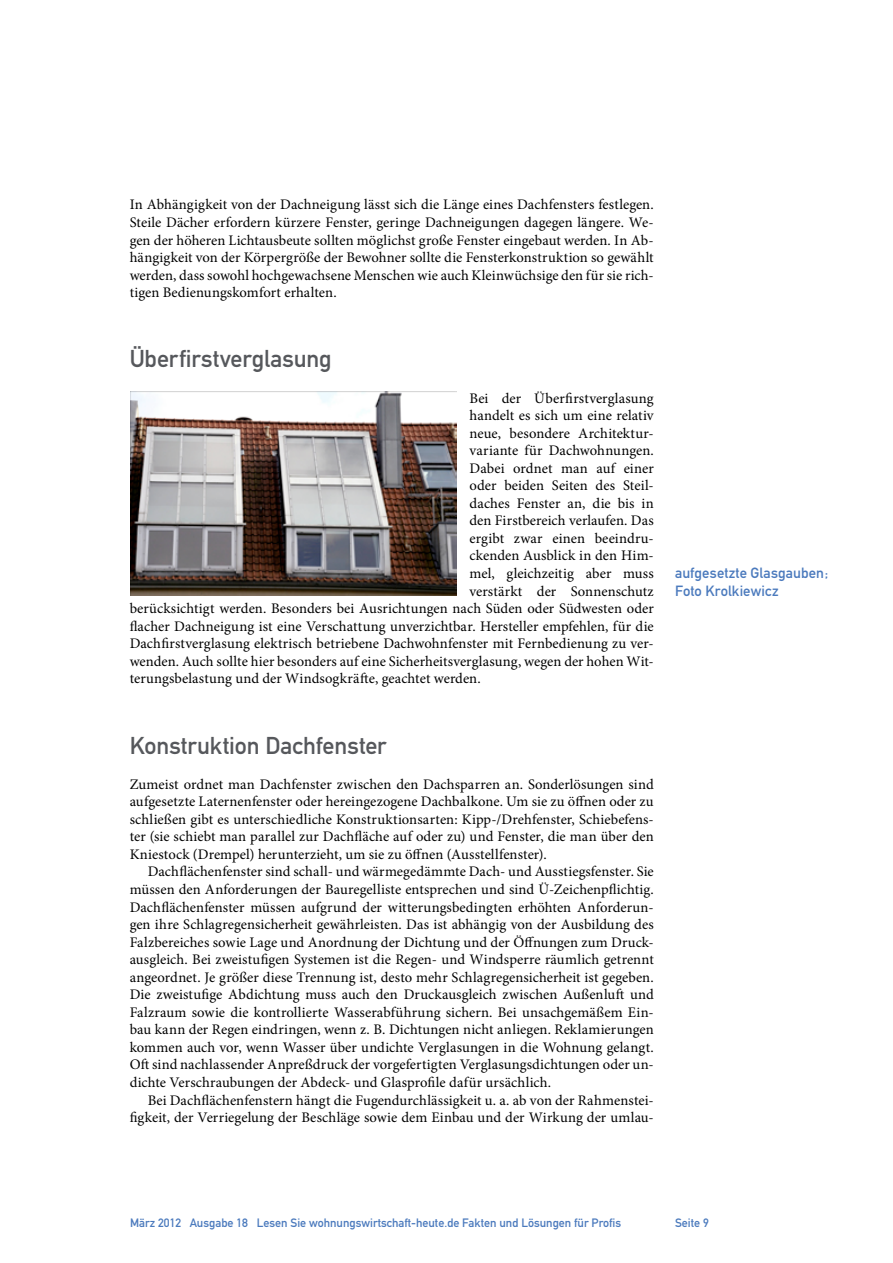
<style>
.page{position:relative;width:893px;height:1263px;background:#fff}
.page>*{position:absolute;margin:0;border:0;box-sizing:border-box;transform-origin:0 0}
.Überschrift_Grau{font:24px "DIN Mittelschrift";letter-spacing:-.005em;color:#56585c}
.Fließtext_erste_Zeil{font:14.7px/17.5px "Minion Pro";letter-spacing:.005em;color:#000;text-align:justify}
.Fliesstext{font:14.7px/17.5px "Minion Pro";letter-spacing:.005em;color:#000;text-align:justify}
.Bildunterschrift{font:14.7px "DIN Mittelschrift";letter-spacing:.005em;color:#4b7abd}
.t1{font:12px "DIN Mittelschrift";color:#4b7abd}
</style>
<div class="page">
<img style="left:131px;top:392px;width:326px;height:203px">
<p class="Fließtext_erste_Zeil" style="left:130px;top:196px;width:526px">In Abhängigkeit von der Dachneigung lässt sich die Länge eines Dachfensters festlegen.<br>Steile Dächer erfordern kürzere Fenster, geringe Dachneigungen dagegen längere. We&shy;gen der höheren Lichtausbeute sollten möglichst große Fenster eingebaut werden. In Ab&shy;hängigkeit von der Körpergröße der Bewohner sollte die Fensterkonstruktion so gewählt werden, dass sowohl hochgewachsene Menschen wie auch Kleinwüchsige den für sie rich&shy;tigen Bedienungskomfort erhalten.</p>
<p class="Überschrift_Grau" style="left:130px;top:345px;width:204px">Überfirstverglasung</p>
<p class="Fließtext_erste_Zeil" style="left:470px;top:389px;width:186px">Bei der Überfirstverglasung</p>
<p class="Fließtext_erste_Zeil" style="left:470px;top:407px;width:186px">handelt es sich um eine relativ</p>
<p class="Fließtext_erste_Zeil" style="left:470px;top:424px;width:186px">neue, besondere Architektur-</p>
<p class="Fließtext_erste_Zeil" style="left:470px;top:442px;width:186px">variante für Dachwohnungen.</p>
<p class="Fließtext_erste_Zeil" style="left:470px;top:459px;width:186px">Dabei ordnet man auf einer</p>
<p class="Fließtext_erste_Zeil" style="left:470px;top:477px;width:186px">oder beiden Seiten des Steil-</p>
<p class="Fließtext_erste_Zeil" style="left:470px;top:494px;width:186px">daches Fenster an, die bis in</p>
<p class="Fließtext_erste_Zeil" style="left:470px;top:512px;width:186px">den Firstbereich verlaufen. Das</p>
<p class="Fließtext_erste_Zeil" style="left:470px;top:529px;width:186px">ergibt zwar einen beeindru-</p>
<p class="Fließtext_erste_Zeil" style="left:470px;top:547px;width:186px">ckenden Ausblick in den Him-</p>
<p class="Fließtext_erste_Zeil" style="left:470px;top:565px;width:186px">mel, gleichzeitig aber muss</p>
<p class="Fließtext_erste_Zeil" style="left:470px;top:582px;width:186px">verstärkt der Sonnenschutz</p>
<p class="Fließtext_erste_Zeil" style="left:130px;top:600px;width:526px">berücksichtigt werden. Besonders bei Ausrichtungen nach Süden oder Südwesten oder</p>
<p class="Fließtext_erste_Zeil" style="left:130px;top:617px;width:526px">flacher Dachneigung ist eine Verschattung unverzichtbar. Hersteller empfehlen, für die</p>
<p class="Fließtext_erste_Zeil" style="left:130px;top:635px;width:526px">Dachfirstverglasung elektrisch betriebene Dachwohnfenster mit Fernbedienung zu ver-</p>
<p class="Fließtext_erste_Zeil" style="left:130px;top:652px;width:526px">wenden. Auch sollte hier besonders auf eine Sicherheitsverglasung, wegen der hohen Wit-</p>
<p class="Fließtext_erste_Zeil" style="left:130px;top:670px;width:353px">terungsbelastung und der Windsogkräfte, geachtet werden.</p>
<p class="Überschrift_Grau" style="left:130px;top:731px;width:258px">Konstruktion Dachfenster</p>
<p class="Fließtext_erste_Zeil" style="left:130px;top:775px;width:526px">Zumeist ordnet man Dachfenster zwischen den Dachsparren an. Sonderlösungen sind aufgesetzte Laternenfenster oder hereingezogene Dachbalkone. Um sie zu öffnen oder zu schließen gibt es unterschiedliche Konstruktionsarten: Kipp-/Drehfenster, Schiebefens&shy;ter (sie schiebt man parallel zur Dachfläche auf oder zu) und Fenster, die man über den Kniestock (Drempel) herunterzieht, um sie zu öffnen (Ausstellfenster).</p>
<p class="Fliesstext" style="left:130px;top:863px;width:526px;text-indent:18px">Dachflächenfenster sind schall- und wärmegedämmte Dach- und Ausstiegsfenster. Sie müssen den Anforderungen der Bauregelliste entsprechen und sind Ü-Zeichenpflichtig.<br>Dachflächenfenster müssen aufgrund der witterungsbedingten erhöhten Anforderun&shy;gen ihre Schlagregensicherheit gewährleisten. Das ist abhängig von der Ausbildung des Falzbereiches sowie Lage und Anordnung der Dichtung und der Öffnungen zum Druck&shy;ausgleich. Bei zweistufigen Systemen ist die Regen- und Windsperre räumlich getrennt angeordnet. Je größer diese Trennung ist, desto mehr Schlagregensicherheit ist gegeben.<br>Die zweistufige Abdichtung muss auch den Druckausgleich zwischen Außenluft und Falzraum sowie die kontrollierte Wasserabführung sichern. Bei unsachgemäßem Ein&shy;bau kann der Regen eindringen, wenn z. B. Dichtungen nicht anliegen. Reklamierungen kommen auch vor, wenn Wasser über undichte Verglasungen in die Wohnung gelangt.<br>Oft sind nachlassender Anpreßdruck der vorgefertigten Verglasungsdichtungen oder un&shy;dichte Verschraubungen der Abdeck- und Glasprofile dafür ursächlich.</p>
<p class="Fliesstext" style="left:130px;top:1091px;width:526px;text-align:right">Bei Dachflächenfenstern hängt die Fugendurchlässigkeit u. a. ab von der Rahmenstei&shy;figkeit, der Verriegelung der Beschläge sowie dem Einbau und der Wirkung der umlau-</p>
<p class="Bildunterschrift" style="left:675px;top:564px;width:155px">aufgesetzte Glasgauben;</p>
<p class="Bildunterschrift" style="left:675px;top:582px;width:105px">Foto Krolkiewicz</p>
<p class="t1" style="left:130px;top:1216px;width:492px">März 2012 Ausgabe 18 Lesen Sie wohnungswirtschaft-heute.de Fakten und Lösungen für Profis</p>
<p class="t1" style="left:675px;top:1216px;width:35px">Seite 9</p>
</div>
